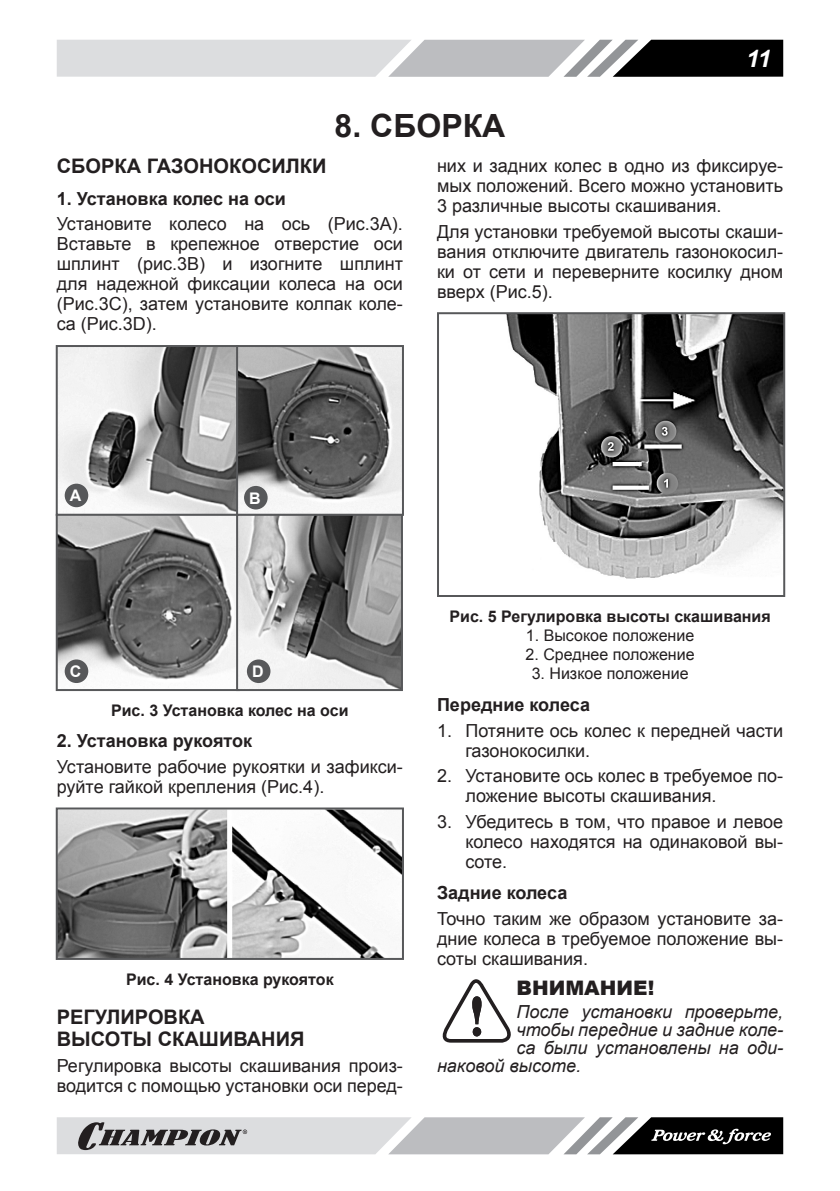
<style>
.page{position:relative;width:840px;height:1191px;background:#fff}
.page>*{position:absolute;margin:0;border:0;box-sizing:border-box;transform-origin:0 0}
.Заголовок_1{font:700 32px "Arial";color:#231f20}
.t1{font:italic 700 24px "Arial";color:#fff}
.Заголовок2{font:700 20px/22px "Arial";color:#231f20}
.ВНИМАНИЕ{font:900 20px "Arial";color:#231f20}
.Текст_основной{font:18px/20px "Arial";color:#231f20;text-align:justify}
.Текст_список{font:18px/20px "Arial";color:#231f20}
.ВНИМАНИЕ_ТЕКСТ{font:italic 18px "Arial";color:#231f20}
.Заголовок3{font:700 18px "Arial";color:#231f20}
.РИСУНОК{font:700 16px "Arial";color:#231f20}
.РИСУНОК_список{font:16px "Arial";color:#231f20}
.t2{font:700 16px "Arial";color:#fff}
</style>
<div class="page">
<svg style="left:57px;top:40px;width:725px;height:37px"></svg>
<svg style="left:57px;top:1117px;width:725px;height:37px"></svg>
<img style="left:59px;top:348px;width:177px;height:335px">
<div style="left:56px;top:345px;width:183px;height:171px;border:2px solid #57585a"></div>
<div style="left:56px;top:514px;width:184px;height:177px;border:2px solid #57585a"></div>
<img style="left:239px;top:348px;width:162px;height:340px">
<div style="left:236px;top:345px;width:168px;height:171px;border:2px solid #57585a"></div>
<div style="left:236px;top:514px;width:167px;height:177px;border:2px solid #57585a"></div>
<div style="left:65px;top:483px;width:23px;height:24px;background:#57585a;border-radius:50%"></div>
<div style="left:244px;top:486px;width:23px;height:23px;background:#57585a;border-radius:50%"></div>
<div style="left:65px;top:659px;width:23px;height:24px;background:#57585a;border-radius:50%"></div>
<div style="left:247px;top:659px;width:23px;height:24px;background:#57585a;border-radius:50%"></div>
<img style="left:59px;top:810px;width:342px;height:147px">
<div style="left:56px;top:807px;width:348px;height:153px;border:2px solid #57585a"></div>
<img style="left:506px;top:315px;width:275px;height:264px">
<div style="left:437px;top:312px;width:347px;height:285px;border:2px solid #57585a"></div>
<svg style="left:442px;top:979px;width:69px;height:63px"></svg>
<p class="Заголовок_1" style="left:334px;top:104px;width:172px">8. СБОРКА</p>
<h2 class="t1" style="left:745px;top:42px;width:26px">11</h2>
<p class="Заголовок2" style="left:57px;top:156px;width:271px">СБОРКА ГАЗОНОКОСИЛКИ</p>
<p class="Заголовок3" style="left:57px;top:186px;width:230px">1. Установка колес на оси</p>
<p class="Текст_основной" style="left:57px;top:214px;width:347px">Установите колесо на ось (Рис.3А).<br>Вставьте в крепежное отверстие оси шплинт (рис.3В) и изогните шплинт для надежной фиксации колеса на оси (Рис.3С), затем установите колпак коле&shy;са (Рис.3D).</p>
<p class="Текст_основной" style="left:437px;top:156px;width:347px">них и задних колес в одно из фиксируе&shy;мых положений. Всего можно установить 3 различные высоты скашивания.</p>
<p class="Текст_основной" style="left:437px;top:221px;width:347px">Для установки требуемой высоты скаши&shy;вания отключите двигатель газонокосил&shy;ки от сети и переверните косилку дном вверх (Рис.5).</p>
<p class="t2" style="left:70px;top:485px;width:13px">А</p>
<p class="t2" style="left:249px;top:487px;width:13px">B</p>
<p class="t2" style="left:70px;top:661px;width:13px">C</p>
<p class="t2" style="left:252px;top:661px;width:13px">D</p>
<p class="РИСУНОК" style="left:111px;top:699px;width:239px">Рис. 3 Установка колес на оси</p>
<p class="Заголовок3" style="left:57px;top:729px;width:197px">2. Установка рукояток</p>
<p class="Текст_основной" style="left:57px;top:757px;width:347px">Установите рабочие рукоятки и зафикси&shy;руйте гайкой крепления (Рис.4).</p>
<p class="РИСУНОК" style="left:126px;top:968px;width:209px">Рис. 4 Установка рукояток</p>
<p class="Заголовок2" style="left:57px;top:1006px;width:249px">РЕГУЛИРОВКА<br>ВЫСОТЫ СКАШИВАНИЯ</p>
<p class="Текст_основной" style="left:57px;top:1055px;width:347px">Регулировка высоты скашивания произ&shy;водится с помощью установки оси перед-</p>
<p class="РИСУНОК" style="left:449px;top:605px;width:322px">Рис. 5 Регулировка высоты скашивания</p>
<p class="РИСУНОК_список" style="left:525px;top:625px;width:170px">1. Высокое положение</p>
<p class="РИСУНОК_список" style="left:525px;top:644px;width:170px">2. Среднее положение</p>
<p class="РИСУНОК_список" style="left:531px;top:663px;width:158px">3. Низкое положение</p>
<p class="Заголовок3" style="left:437px;top:692px;width:154px">Передние колеса</p>
<p class="Текст_список" style="left:465px;top:720px;width:319px;text-indent:-28px">1. Потяните ось колес к передней части газонокосилки.</p>
<p class="Текст_список" style="left:465px;top:766px;width:319px;text-indent:-28px">2. Установите ось колес в требуемое по&shy;ложение высоты скашивания.</p>
<p class="Текст_список" style="left:465px;top:811px;width:319px;text-align:justify;text-indent:-28px">3. Убедитесь в том, что правое и левое колесо находятся на одинаковой вы&shy;соте.</p>
<p class="Заголовок3" style="left:437px;top:881px;width:132px">Задние колеса</p>
<p class="Текст_основной" style="left:437px;top:908px;width:347px">Точно таким же образом установите за&shy;дние колеса в требуемое положение вы&shy;соты скашивания.</p>
<p class="ВНИМАНИЕ" style="left:516px;top:973px;width:139px">ВНИМАНИЕ!</p>
<p class="ВНИМАНИЕ_ТЕКСТ" style="left:516px;top:1000px;width:268px">После установки проверьте,</p>
<p class="ВНИМАНИЕ_ТЕКСТ" style="left:516px;top:1018px;width:268px">чтобы передние и задние коле-</p>
<p class="ВНИМАНИЕ_ТЕКСТ" style="left:516px;top:1036px;width:268px">са были установлены на оди-</p>
<p class="ВНИМАНИЕ_ТЕКСТ" style="left:437px;top:1054px;width:146px">наковой высоте.</p>
</div>
